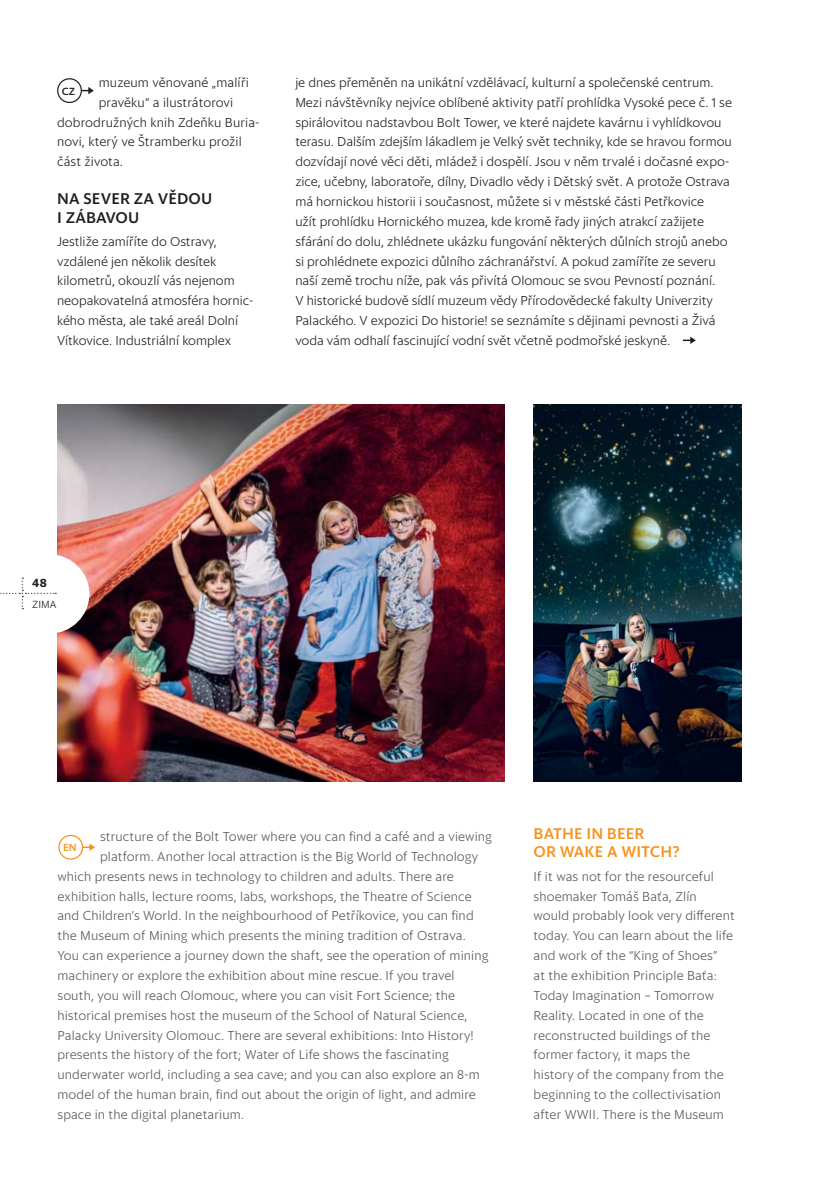
<style>
.page{position:relative;width:814px;height:1186px;background:#fff}
.page>*{position:absolute;margin:0;border:0;box-sizing:border-box;transform-origin:0 0}
.t1{font:500 15.75px/17.5px "Sanomat Sans Text";letter-spacing:.005em;color:#f7931d}
.t2{font:500 15.75px/19.2px "Sanomat Sans Text";letter-spacing:.005em;color:#231f20}
.t3{font:300 13.12px/19.8px "Sanomat Sans Text";letter-spacing:.01em;color:#58595b}
.t4{font:300 13.12px/19.8px "Sanomat Sans Text";color:#231f20}
.t5{font:700 12.25px "Sanomat Sans Text";color:#231f20}
.t6{font:300 10.5px "Sanomat Sans Text";color:#231f20}
.t7{font:500 10.5px "Sanomat Sans Text";color:#231f20}
.t8{font:500 10.5px "Sanomat Sans Text";color:#f7931d}
</style>
<div class="page">
<img style="left:57px;top:404px;width:447px;height:377px">
<svg style="left:0;top:554px;width:89px;height:80px"></svg>
<div style="left:57px;top:78px;width:25px;height:25px;border:1px solid #231f20;border-radius:50%"></div>
<svg style="left:81px;top:87px;width:13px;height:7px"></svg>
<svg style="left:683px;top:337px;width:12px;height:7px"></svg>
<img style="left:533px;top:404px;width:209px;height:377px">
<div style="left:58px;top:835px;width:25px;height:24px;border:1px solid #f7931d;border-radius:50%"></div>
<svg style="left:82px;top:843px;width:13px;height:8px"></svg>
<p class="t4" style="left:99px;top:73px;width:152px">muzeum věnované „malíři</p>
<p class="t4" style="left:99px;top:93px;width:136px">pravěku“ a ilustrátorovi</p>
<p class="t4" style="left:57px;top:113px;width:204px">dobrodružných knih Zdeňku Buria-</p>
<p class="t4" style="left:57px;top:133px;width:186px">novi, který ve Štramberku prožil</p>
<p class="t4" style="left:57px;top:152px;width:67px">část života.</p>
<p class="t2" style="left:57px;top:189px;width:156px">NA SEVER ZA VĚDOU<br>I ZÁBAVOU</p>
<p class="t4" style="left:57px;top:232px;width:198px">Jestliže zamíříte do Ostravy, vzdálené jen několik desítek kilometrů, okouzlí vás nejenom neopakovatelná atmosféra hornic&shy;kého města, ale také areál Dolní<br>Vítkovice. Industriální komplex</p>
<p class="t7" style="left:62px;top:86px;width:15px">CZ</p>
<p class="t4" style="left:295px;top:73px;width:438px">je dnes přeměněn na unikátní vzdělávací, kulturní a společenské centrum.<br>Mezi návštěvníky nejvíce oblíbené aktivity patří prohlídka Vysoké pece č. 1 se spirálovitou nadstavbou Bolt Tower, ve které najdete kavárnu i vyhlídkovou terasu. Dalším zdejším lákadlem je Velký svět techniky, kde se hravou formou dozvídají nové věci děti, mládež i dospělí. Jsou v něm trvalé i dočasné expo&shy;zice, učebny, laboratoře, dílny, Divadlo vědy i Dětský svět. A protože Ostrava má hornickou historii i současnost, můžete si v městské části Petřkovice<br>užít prohlídku Hornického muzea, kde kromě řady jiných atrakcí zažijete sfárání do dolu, zhlédnete ukázku fungování některých důlních strojů anebo si prohlédnete expozici důlního záchranářství. A pokud zamíříte ze severu naší země trochu níže, pak vás přivítá Olomouc se svou Pevností poznání.<br>V historické budově sídlí muzeum vědy Přírodovědecké fakulty Univerzity Palackého. V expozici Do historie! se seznámíte s dějinami pevnosti a Živá voda vám odhalí fascinující vodní svět včetně podmořské jeskyně.</p>
<p class="t5" style="left:32px;top:576px;width:16px">48</p>
<p class="t6" style="left:32px;top:599px;width:26px">ZIMA</p>
<p class="t3" style="left:100px;top:827px;width:393px">structure of the Bolt Tower where you can find a café and a viewing</p>
<p class="t3" style="left:100px;top:847px;width:380px">platform. Another local attraction is the Big World of Technology</p>
<p class="t3" style="left:57px;top:867px;width:398px">which presents news in technology to children and adults. There are</p>
<p class="t3" style="left:57px;top:887px;width:416px">exhibition halls, lecture rooms, labs, workshops, the Theatre of Science</p>
<p class="t3" style="left:57px;top:907px;width:418px">and Children’s World. In the neighbourhood of Petříkovice, you can find</p>
<p class="t3" style="left:57px;top:926px;width:410px">the Museum of Mining which presents the mining tradition of Ostrava.</p>
<p class="t3" style="left:57px;top:946px;width:432px">You can experience a journey down the shaft, see the operation of mining</p>
<p class="t3" style="left:57px;top:966px;width:398px">machinery or explore the exhibition about mine rescue. If you travel</p>
<p class="t3" style="left:57px;top:986px;width:399px">south, you will reach Olomouc, where you can visit Fort Science; the</p>
<p class="t3" style="left:57px;top:1006px;width:411px">historical premises host the museum of the School of Natural Science,</p>
<p class="t3" style="left:57px;top:1026px;width:418px">Palacky University Olomouc. There are several exhibitions: Into History!</p>
<p class="t3" style="left:57px;top:1045px;width:393px">presents the history of the fort; Water of Life shows the fascinating</p>
<p class="t3" style="left:57px;top:1065px;width:424px">underwater world, including a sea cave; and you can also explore an 8-m</p>
<p class="t3" style="left:57px;top:1085px;width:420px">model of the human brain, find out about the origin of light, and admire</p>
<p class="t3" style="left:57px;top:1105px;width:188px">space in the digital planetarium.</p>
<p class="t8" style="left:63px;top:842px;width:15px">EN</p>
<p class="t1" style="left:533px;top:825px;width:148px">BATHE IN BEER<br>OR WAKE A WITCH?</p>
<p class="t3" style="left:533px;top:867px;width:203px">If it was not for the resourceful shoemaker Tomáš Baťa, Zlín would probably look very different today. You can learn about the life and work of the “King of Shoes”<br>at the exhibition Principle Baťa:<br>Today Imagination – Tomorrow<br>Reality. Located in one of the reconstructed buildings of the former factory, it maps the<br>history of the company from the beginning to the collectivisation after WWII. There is the Museum</p>
</div>
